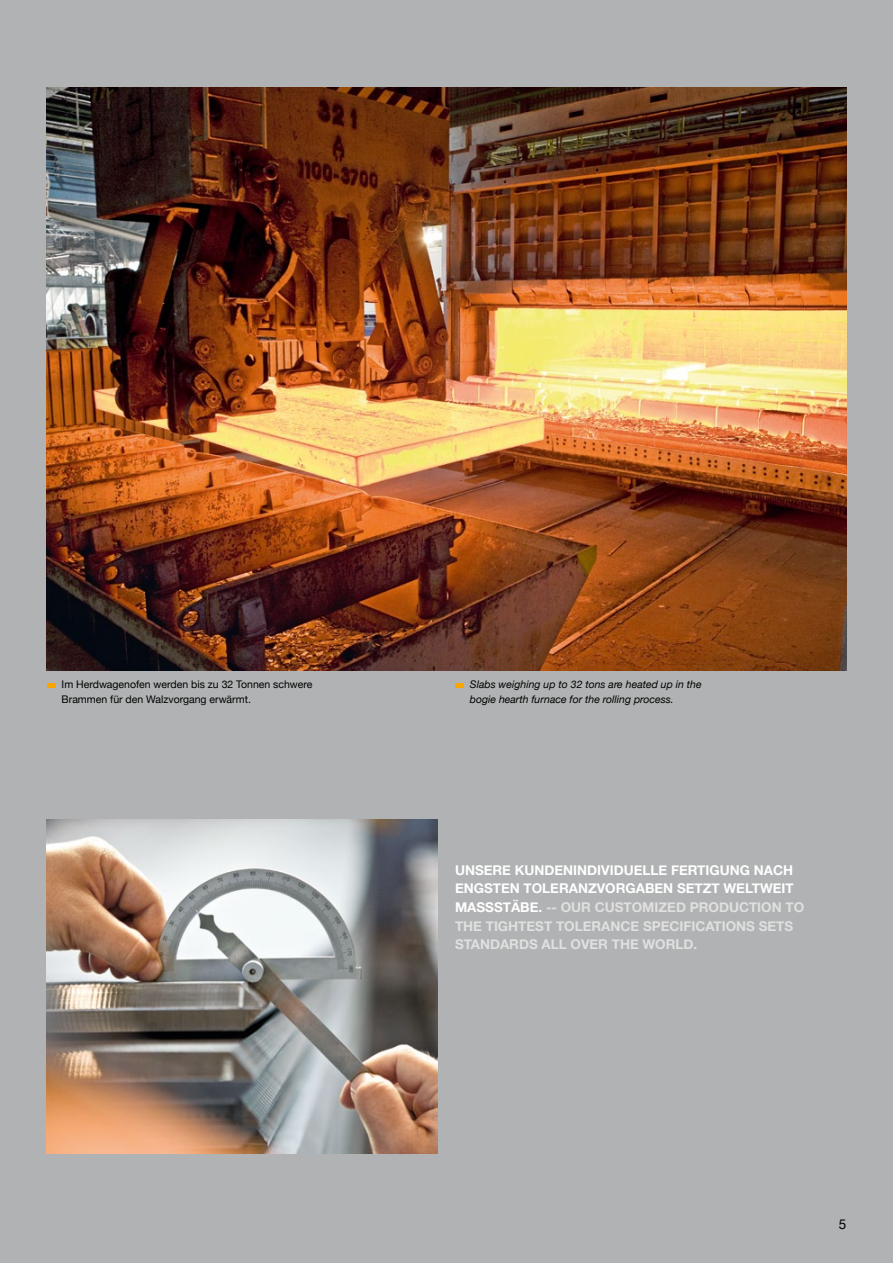
<style>
.page{position:relative;width:893px;height:1263px;background:#b1b2b3}
.page>*{position:absolute;margin:0;border:0;box-sizing:border-box;transform-origin:0 0}
.t1{font:700 13.5px/18.6px "Helvetica Neue";color:#e0e0e0}
.t2{font:13.5px "Helvetica Neue";color:#000}
.t3{font:italic 10.5px/15px "Helvetica Neue";color:#000}
.t4{font:10.5px/15px "Helvetica Neue";color:#000}
.s1{color:#fff}
</style>
<div class="page">
<img style="left:47px;top:87px;width:799px;height:583px">
<div style="left:47px;top:683px;width:8px;height:5px;background:#f7a600"></div>
<svg style="left:455px;top:684px;width:8px;height:4px"></svg>
<img style="left:47px;top:819px;width:391px;height:335px">
<p class="t4" style="left:62px;top:677px;width:252px">Im Herdwagenofen werden bis zu 32 Tonnen schwere<br>Brammen für den Walzvorgang erwärmt.</p>
<p class="t3" style="left:470px;top:677px;width:233px">Slabs weighing up to 32 tons are heated up in the bogie hearth furnace for the rolling process.</p>
<p class="t1" style="left:455px;top:861px;width:351px"><span class="s1">UNSERE KUNDENINDIVIDUELLE FERTIGUNG NACH ENGSTEN TOLERANZVORGABEN SETZT WELTWEIT MASSSTÄBE.</span> -- OUR CUSTOMIZED PRODUCTION TO THE TIGHTEST TOLERANCE SPECIFICATIONS SETS STANDARDS ALL OVER THE WORLD.</p>
<p class="t2" style="left:839px;top:1214px;width:9px">5</p>
</div>
